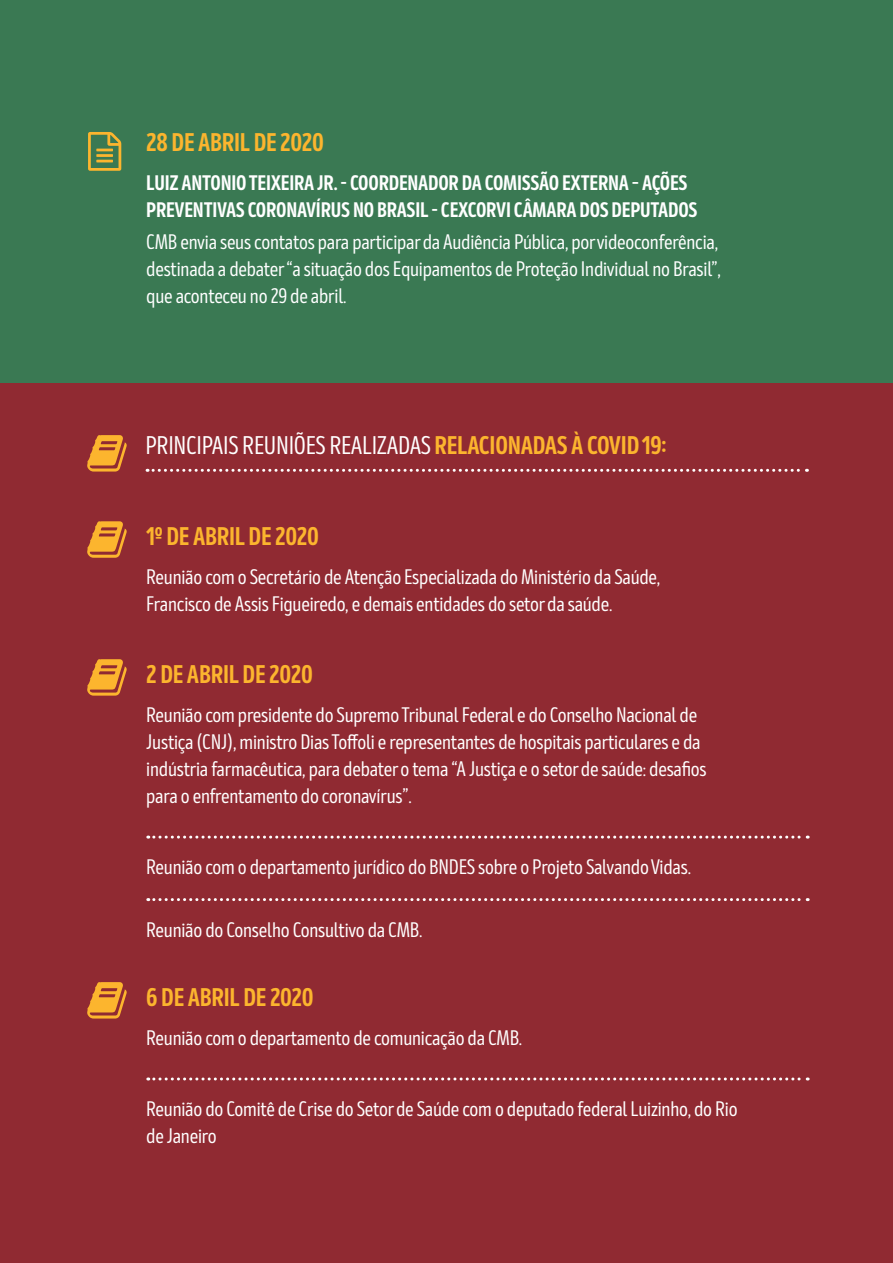
<style>
.page{position:relative;width:893px;height:1263px;background:#902a32}
.page>*{position:absolute;margin:0;border:0;box-sizing:border-box;transform-origin:0 0}
.t1{font:700 25.5px "Mozer";letter-spacing:-.01em;color:#fcb52e}
.t2{font:25.5px "Mozer";letter-spacing:-.01em;color:#fff}
.t3{font:21px/27px "Mozer";letter-spacing:-.01em;color:#fff}
.t4{font:700 21px/27px "Mozer";letter-spacing:-.01em;color:#fff}
.s1{font-weight:700;color:#fcb52e}
</style>
<div class="page">
<div style="left:0;top:0;width:893px;height:383px;background:#3a7953"></div>
<svg style="left:88px;top:132px;width:33px;height:39px"></svg>
<svg style="left:147px;top:469px;width:660px;height:3px"></svg>
<svg style="left:87px;top:435px;width:40px;height:36px"></svg>
<svg style="left:87px;top:521px;width:40px;height:37px"></svg>
<svg style="left:87px;top:659px;width:40px;height:37px"></svg>
<svg style="left:148px;top:835px;width:660px;height:3px"></svg>
<svg style="left:148px;top:898px;width:660px;height:3px"></svg>
<svg style="left:87px;top:982px;width:40px;height:36px"></svg>
<svg style="left:148px;top:1077px;width:660px;height:3px"></svg>
<p class="t1" style="left:146px;top:127px;width:179px">28 DE ABRIL DE 2020</p>
<p class="t4" style="left:146px;top:170px;width:552px">LUIZ ANTONIO TEIXEIRA JR. - COORDENADOR DA COMISSÃO EXTERNA – AÇÕES<br>PREVENTIVAS CORONAVÍRUS NO BRASIL - CEXCORVI CÂMARA DOS DEPUTADOS</p>
<p class="t3" style="left:146px;top:228px;width:576px">CMB envia seus contatos para participar da Audiência Pública, por videoconferência, destinada a debater “a situação dos Equipamentos de Proteção Individual no Brasil”, que aconteceu no 29 de abril.</p>
<p class="t2" style="left:146px;top:431px;width:523px">PRINCIPAIS REUNIÕES REALIZADAS <span class="s1">RELACIONADAS À COVID 19:</span></p>
<p class="t1" style="left:146px;top:521px;width:174px">1º DE ABRIL DE 2020</p>
<p class="t3" style="left:146px;top:564px;width:515px">Reunião com o Secretário de Atenção Especializada do Ministério da Saúde,<br>Francisco de Assis Figueiredo, e demais entidades do setor da saúde.</p>
<p class="t1" style="left:146px;top:659px;width:168px">2 DE ABRIL DE 2020</p>
<p class="t3" style="left:146px;top:702px;width:562px">Reunião com presidente do Supremo Tribunal Federal e do Conselho Nacional de Justiça (CNJ), ministro Dias Toffoli e representantes de hospitais particulares e da indústria farmacêutica, para debater o tema “A Justiça e o setor de saúde: desafios para o enfrentamento do coronavírus”.</p>
<p class="t3" style="left:146px;top:854px;width:546px">Reunião com o departamento jurídico do BNDES sobre o Projeto Salvando Vidas.</p>
<p class="t3" style="left:146px;top:916px;width:278px">Reunião do Conselho Consultivo da CMB.</p>
<p class="t1" style="left:146px;top:982px;width:169px">6 DE ABRIL DE 2020</p>
<p class="t3" style="left:146px;top:1024px;width:377px">Reunião com o departamento de comunicação da CMB.</p>
<p class="t3" style="left:146px;top:1095px;width:593px">Reunião do Comitê de Crise do Setor de Saúde com o deputado federal Luizinho, do Rio de Janeiro</p>
</div>
